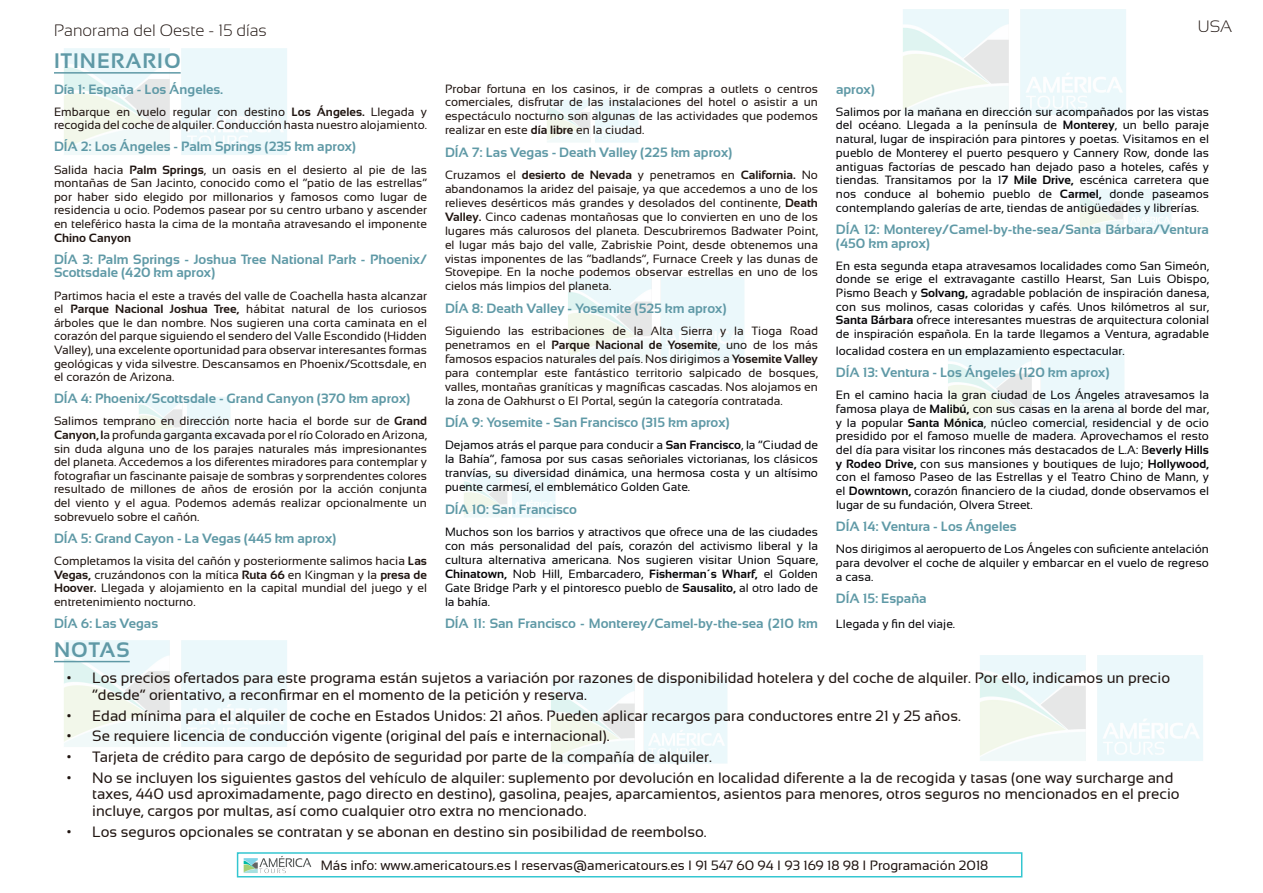
<style>
.page{position:relative;width:1263px;height:893px;background:#fff}
.page>*{position:absolute;margin:0;border:0;box-sizing:border-box;transform-origin:0 0}
.t1{font:700 21px "Sansation";letter-spacing:.05em;color:#5f99a6}
.t2{font:300 16.5px "Sansation";color:#1f1410}
.t3{font:15px/16.5px "Sansation";color:#1f1410}
.t4{font:700 13.5px/13.6px "Sansation";color:#5f99a6}
.t5{font:13.5px "Sansation";color:#1f1410}
.t6{font:12px/13.6px "Sansation";color:#1f1410;text-align:justify}
.t7{font:12px/13.6px "Sansation";color:#060508;text-align:justify}
.t8{font:700 12px "Sansation";color:#1f1410}
.s1{font-weight:700}
</style>
<div class="page">
<img style="left:64px;top:48px;width:223px;height:107px">
<img style="left:56px;top:640px;width:231px;height:107px">
<img style="left:903px;top:9px;width:223px;height:106px">
<img style="left:568px;top:277px;width:176px;height:85px">
<img style="left:948px;top:349px;width:176px;height:85px">
<img style="left:551px;top:679px;width:176px;height:85px">
<img style="left:1080px;top:189px;width:92px;height:44px">
<img style="left:547px;top:100px;width:92px;height:43px">
<img style="left:464px;top:474px;width:92px;height:44px">
<img style="left:139px;top:397px;width:92px;height:44px">
<img style="left:980px;top:655px;width:223px;height:106px">
<hr style="left:54px;top:72px;width:127px;height:2px;background:#5f99a6">
<img style="left:243px;top:855px;width:69px;height:18px">
<div style="left:237px;top:852px;width:785px;height:25px;border:2px solid #00b8c5"></div>
<hr style="left:54px;top:661px;width:76px;height:1px;background:#5f99a6">
<h2 class="t2" style="left:54px;top:21px;width:214px">Panorama del Oeste - 15 días</h2>
<h1 class="t1" style="left:54px;top:49px;width:128px">ITINERARIO</h1>
<p class="t4" style="left:54px;top:82px;width:171px">Día 1: España - Los Ángeles.</p>
<p class="t6" style="left:54px;top:105px;width:374px">Embarque en vuelo regular con destino <span class="s1">Los Ángeles.</span> Llegada y recogida del coche de alquiler. Conducción hasta nuestro alojamiento.</p>
<p class="t4" style="left:54px;top:140px;width:304px">DÍA 2: Los Ángeles - Palm Springs (235 km aprox)</p>
<p class="t6" style="left:54px;top:163px;width:374px">Salida hacia <span class="s1">Palm Springs</span>, un oasis en el desierto al pie de las montañas de San Jacinto, conocido como el “patio de las estrellas” por haber sido elegido por millonarios y famosos como lugar de residencia u ocio. Podemos pasear por su centro urbano y ascender en teleférico hasta la cima de la montaña atravesando el imponente</p>
<p class="t8" style="left:54px;top:231px;width:79px">Chino Canyon</p>
<p class="t4" style="left:54px;top:252px;width:374px">DÍA 3: Palm Springs - Joshua Tree National Park - Phoenix/<br>Scottsdale (420 km aprox)</p>
<p class="t6" style="left:54px;top:288px;width:374px">Partimos hacia el este a través del valle de Coachella hasta alcanzar el <span class="s1">Parque Nacional Joshua Tree,</span> hábitat natural de los curiosos árboles que le dan nombre. Nos sugieren una corta caminata en el corazón del parque siguiendo el sendero del Valle Escondido (Hidden Valley), una excelente oportunidad para observar interesantes formas geológicas y vida silvestre. Descansamos en Phoenix/Scottsdale, en el corazón de Arizona.</p>
<p class="t4" style="left:54px;top:392px;width:358px">DÍA 4: Phoenix/Scottsdale - Grand Canyon (370 km aprox)</p>
<p class="t6" style="left:54px;top:414px;width:374px">Salimos temprano en dirección norte hacia el borde sur de <span class="s1">Grand Canyon, l</span>a profunda garganta excavada por el río Colorado en Arizona, sin duda alguna uno de los parajes naturales más impresionantes del planeta. Accedemos a los diferentes miradores para contemplar y fotografiar un fascinante paisaje de sombras y sorprendentes colores resultado de millones de años de erosión por la acción conjunta del viento y el agua. Podemos además realizar opcionalmente un sobrevuelo sobre el cañón.</p>
<p class="t4" style="left:54px;top:531px;width:284px">DÍA 5: Grand Cayon - La Vegas (445 km aprox)</p>
<p class="t6" style="left:54px;top:554px;width:374px">Completamos la visita del cañón y posteriormente salimos hacia <span class="s1">Las Vegas,</span> cruzándonos con la mítica <span class="s1">Ruta 66</span> en Kingman y la <span class="s1">presa de Hoover.</span> Llegada y alojamiento en la capital mundial del juego y el entretenimiento nocturno.</p>
<p class="t4" style="left:54px;top:616px;width:106px">DÍA 6: Las Vegas</p>
<h2 class="t2" style="left:1198px;top:17px;width:36px">USA</h2>
<p class="t6" style="left:445px;top:81px;width:374px">Probar fortuna en los casinos, ir de compras a outlets o centros comerciales, disfrutar de las instalaciones del hotel o asistir a un espectáculo nocturno son algunas de las actividades que podemos realizar en este <span class="s1">día libre</span> en la ciudad.</p>
<p class="t4" style="left:445px;top:145px;width:289px">DÍA 7: Las Vegas - Death Valley (225 km aprox)</p>
<p class="t6" style="left:445px;top:168px;width:374px">Cruzamos el <span class="s1">desierto de Nevada</span> y penetramos en <span class="s1">California.</span> No abandonamos la aridez del paisaje, ya que accedemos a uno de los relieves desérticos más grandes y desolados del continente, <span class="s1">Death Valley.</span> Cinco cadenas montañosas que lo convierten en uno de los lugares más calurosos del planeta. Descubriremos Badwater Point, el lugar más bajo del valle, Zabriskie Point, desde obtenemos una vistas imponentes de las “badlands”, Furnace Creek y las dunas de Stovepipe. En la noche podemos observar estrellas en uno de los cielos más limpios del planeta.</p>
<p class="t4" style="left:445px;top:301px;width:283px">DÍA 8: Death Valley - Yosemite (525 km aprox)</p>
<p class="t6" style="left:445px;top:324px;width:374px">Siguiendo las estribaciones de la Alta Sierra y la Tioga Road penetramos en el <span class="s1">Parque Nacional de Yosemite</span>, uno de los más famosos espacios naturales del país. Nos dirigimos a <span class="s1">Yosemite Valley </span>para contemplar este fantástico territorio salpicado de bosques, valles, montañas graníticas y magníficas cascadas. Nos alojamos en la zona de Oakhurst o El Portal, según la categoría contratada.</p>
<p class="t4" style="left:445px;top:416px;width:286px">DÍA 9: Yosemite - San Francisco (315 km aprox)</p>
<p class="t7" style="left:445px;top:438px;width:374px">Dejamos atrás el parque para conducir a <span class="s1">San Francisco</span>, la “Ciudad de la Bahía”, famosa por sus casas señoriales victorianas, los clásicos tranvías, su diversidad dinámica, una hermosa costa y un altísimo puente carmesí, el emblemático Golden Gate.</p>
<p class="t4" style="left:445px;top:502px;width:134px">DÍA 10: San Francisco</p>
<p class="t7" style="left:445px;top:525px;width:374px">Muchos son los barrios y atractivos que ofrece una de las ciudades con más personalidad del país, corazón del activismo liberal y la cultura alternativa americana. Nos sugieren visitar Union Square, <span class="s1">Chinatown,</span> Nob Hill, Embarcadero, <span class="s1">Fisherman´s Wharf,</span> el Golden Gate Bridge Park y el pintoresco pueblo de <span class="s1">Sausalito,</span> al otro lado de la bahía.</p>
<p class="t4" style="left:445px;top:616px;width:374px">DÍA 11: San Francisco - Monterey/Camel-by-the-sea (210 km</p>
<p class="t4" style="left:836px;top:82px;width:40px">aprox)</p>
<p class="t7" style="left:836px;top:105px;width:374px">Salimos por la mañana en dirección sur acompañados por las vistas del océano. Llegada a la península de <span class="s1">Monterey</span>, un bello paraje natural, lugar de inspiración para pintores y poetas. Visitamos en el pueblo de Monterey el puerto pesquero y Cannery Row, donde las antiguas factorías de pescado han dejado paso a hoteles, cafés y tiendas. Transitamos por la 1<span class="s1">7 Mile Drive,</span> escénica carretera que nos conduce al bohemio pueblo de <span class="s1">Carmel,</span> donde paseamos contemplando galerías de arte, tiendas de antigüedades y librerías.</p>
<p class="t4" style="left:836px;top:222px;width:374px">DÍA 12: Monterey/Camel-by-the-sea/Santa Bárbara/Ventura (450 km aprox)</p>
<p class="t7" style="left:836px;top:259px;width:374px">En esta segunda etapa atravesamos localidades como San Simeón, donde se erige el extravagante castillo Hearst, San Luis Obispo, Pismo Beach y <span class="s1">Solvang,</span> agradable población de inspiración danesa, con sus molinos, casas coloridas y cafés. Unos kilómetros al sur, <span class="s1">Santa Bárbara</span> ofrece interesantes muestras de arquitectura colonial de inspiración española. En la tarde llegamos a Ventura, agradable</p>
<p class="t7" style="left:836px;top:344px;width:290px">localidad costera en un emplazamiento espectacular.</p>
<p class="t4" style="left:836px;top:366px;width:275px">DÍA 13: Ventura - Los Ángeles (120 km aprox)</p>
<p class="t7" style="left:836px;top:388px;width:374px">En el camino hacia la gran ciudad de Los Ángeles atravesamos la famosa playa de <span class="s1">Malibú,</span> con sus casas en la arena al borde del mar, y la popular <span class="s1">Santa Mónica</span>, núcleo comercial, residencial y de ocio presidido por el famoso muelle de madera. Aprovechamos el resto del día para visitar los rincones más destacados de L.A: B<span class="s1">everly Hills y Rodeo Drive,</span> con sus mansiones y boutiques de lujo; <span class="s1">Hollywood, </span>con el famoso Paseo de las Estrellas y el Teatro Chino de Mann, y el <span class="s1">Downtown,</span> corazón financiero de la ciudad, donde observamos el lugar de su fundación, Olvera Street.</p>
<p class="t4" style="left:836px;top:519px;width:182px">DÍA 14: Ventura - Los Ángeles</p>
<p class="t7" style="left:836px;top:542px;width:374px">Nos dirigimos al aeropuerto de Los Ángeles con suficiente antelación para devolver el coche de alquiler y embarcar en el vuelo de regreso a casa.</p>
<p class="t4" style="left:836px;top:591px;width:92px">DÍA 15: España</p>
<p class="t7" style="left:836px;top:617px;width:121px">Llegada y fin del viaje.</p>
<h1 class="t1" style="left:54px;top:638px;width:77px">NOTAS</h1>
<p class="t3" style="left:92px;top:670px;width:1079px;text-indent:-26px">• Los precios ofertados para este programa están sujetos a variación por razones de disponibilidad hotelera y del coche de alquiler. Por ello, indicamos un precio “desde” orientativo, a reconfirmar en el momento de la petición y reserva.</p>
<p class="t3" style="left:67px;top:707px;width:895px">• Edad mínima para el alquiler de coche en Estados Unidos: 21 años. Pueden aplicar recargos para conductores entre 21 y 25 años.</p>
<p class="t3" style="left:67px;top:728px;width:544px">• Se requiere licencia de conducción vigente (original del país e internacional).</p>
<p class="t3" style="left:67px;top:749px;width:647px">• Tarjeta de crédito para cargo de depósito de seguridad por parte de la compañía de alquiler.</p>
<p class="t3" style="left:92px;top:769px;width:1089px;text-indent:-26px">• No se incluyen los siguientes gastos del vehículo de alquiler: suplemento por devolución en localidad diferente a la de recogida y tasas (one way surcharge and taxes, 440 usd aproximadamente, pago directo en destino), gasolina, peajes, aparcamientos, asientos para menores, otros seguros no mencionados en el precio incluye, cargos por multas, así como cualquier otro extra no mencionado.</p>
<p class="t3" style="left:67px;top:823px;width:641px">• Los seguros opcionales se contratan y se abonan en destino sin posibilidad de reembolso.</p>
<p class="t5" style="left:321px;top:858px;width:669px">Más info: www.americatours.es I reservas@americatours.es I 91 547 60 94 I 93 169 18 98 I Programación 2018</p>
</div>
